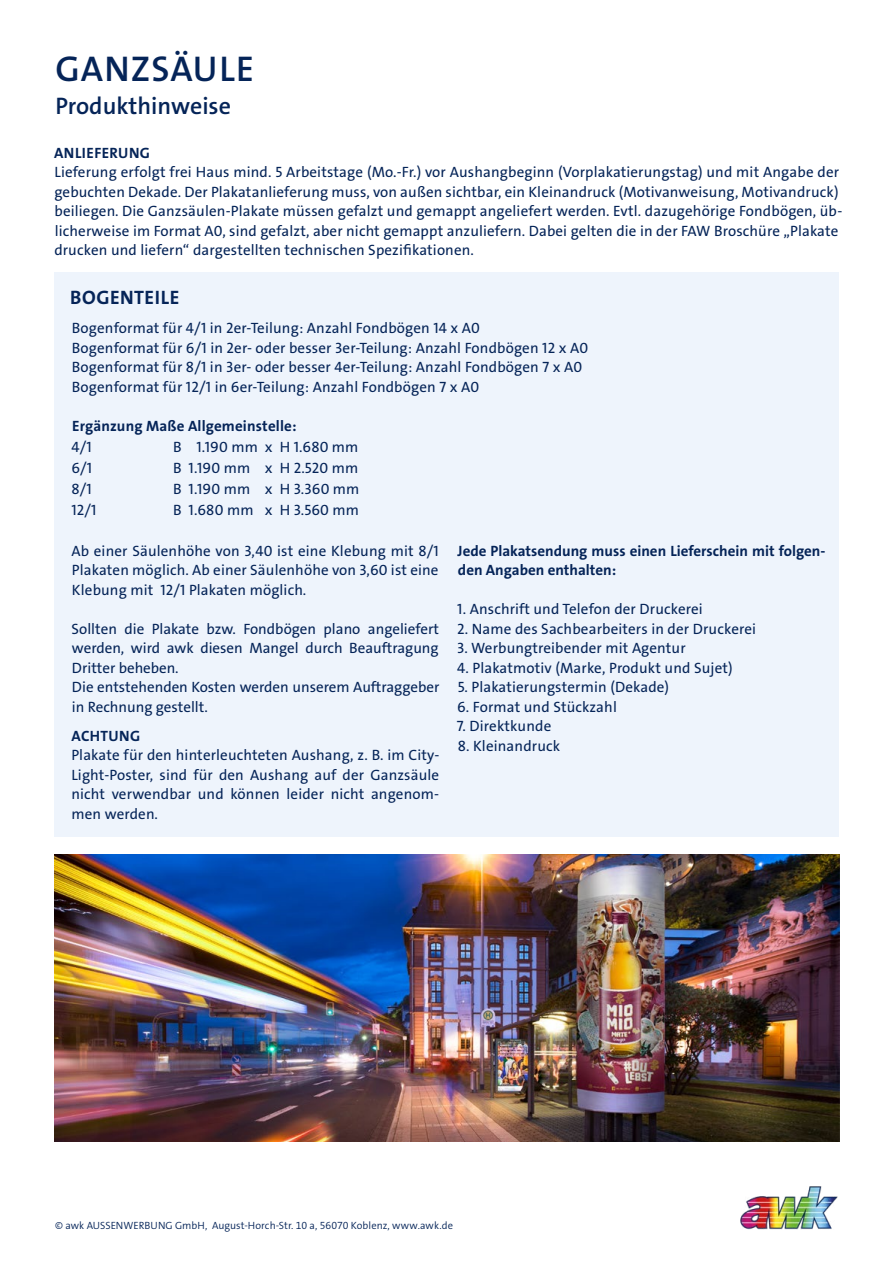
<style>
.page{position:relative;width:893px;height:1263px;background:#fff}
.page>*{position:absolute;margin:0;border:0;box-sizing:border-box;transform-origin:0 0}
.t1{font:36px "The Sans LP6 Se Bld";letter-spacing:.03em;color:#052458}
.t2{font:24px "The Sans LP6 Se Bld";color:#052458}
.t3{font:19.5px "The Sans LP7 Bld";letter-spacing:.025em;color:#052458}
.t4{font:15px/19.5px "The Sans LP5 Plain";letter-spacing:.01em;color:#052458}
.t5{font:15px/19.5px "The Sans LP7 Bld";color:#052458}
.t6{font:15px "The Sans LP7 Bld";letter-spacing:.025em;color:#052458}
.t7{font:10.5px "The Sans LP4 Se Lig";letter-spacing:.005em;color:#052458}
</style>
<div class="page">
<div style="left:54px;top:272px;width:785px;height:565px;background:#eef4fc"></div>
<img style="left:740px;top:1186px;width:98px;height:43px">
<img style="left:54px;top:854px;width:785px;height:288px">
<h1 class="t1" style="left:56px;top:45px;width:200px">GANZSÄULE</h1>
<h2 class="t2" style="left:55px;top:90px;width:177px">Produkthinweise</h2>
<p class="t6" style="left:54px;top:143px;width:97px">ANLIEFERUNG</p>
<p class="t4" style="left:54px;top:162px;width:789px">Lieferung erfolgt frei Haus mind. 5 Arbeitstage (Mo.-Fr.) vor Aushangbeginn (Vorplakatierungstag) und mit Angabe der gebuchten Dekade. Der Plakatanlieferung muss, von außen sichtbar, ein Kleinandruck (Motivanweisung, Motivandruck) beiliegen. Die Ganzsäulen-Plakate müssen gefalzt und gemappt angeliefert werden. Evtl. dazugehörige Fondbögen, üb&shy;licherweise im Format A0, sind gefalzt, aber nicht gemappt anzuliefern. Dabei gelten die in der FAW Broschüre „Plakate drucken und liefern“ dargestellten technischen Spezifikationen.</p>
<h3 class="t3" style="left:70px;top:285px;width:111px">BOGENTEILE</h3>
<p class="t4" style="left:72px;top:318px;width:518px">Bogenformat für 4/1 in 2er-Teilung: Anzahl Fondbögen 14 x A0<br>Bogenformat für 6/1 in 2er- oder besser 3er-Teilung: Anzahl Fondbögen 12 x A0<br>Bogenformat für 8/1 in 3er- oder besser 4er-Teilung: Anzahl Fondbögen 7 x A0<br>Bogenformat für 12/1 in 6er-Teilung: Anzahl Fondbögen 7 x A0</p>
<p class="t5" style="left:72px;top:416px;width:226px">Ergänzung Maße Allgemeinstelle:</p>
<p class="t4" style="left:71px;top:437px;width:22px">4/1</p>
<p class="t4" style="left:173px;top:437px;width:187px">B 1.190 mm x H 1.680 mm</p>
<p class="t4" style="left:71px;top:458px;width:22px">6/1</p>
<p class="t4" style="left:173px;top:458px;width:187px">B 1.190 mm x H 2.520 mm</p>
<p class="t4" style="left:71px;top:479px;width:22px">8/1</p>
<p class="t4" style="left:173px;top:479px;width:188px">B 1.190 mm x H 3.360 mm</p>
<p class="t4" style="left:71px;top:501px;width:27px">12/1</p>
<p class="t4" style="left:173px;top:501px;width:188px">B 1.680 mm x H 3.560 mm</p>
<p class="t4" style="left:71px;top:541px;width:369px;text-align:justify">Ab einer Säulenhöhe von 3,40 ist eine Klebung mit 8/1<br>Plakaten möglich. Ab einer Säulenhöhe von 3,60 ist eine Klebung mit 12/1 Plakaten möglich.</p>
<p class="t4" style="left:72px;top:619px;width:369px">Sollten die Plakate bzw. Fondbögen plano angeliefert werden, wird awk diesen Mangel durch Beauftragung Dritter beheben.<br>Die entstehenden Kosten werden unserem Auftraggeber in Rechnung gestellt.</p>
<p class="t6" style="left:72px;top:726px;width:70px">ACHTUNG</p>
<p class="t4" style="left:71px;top:746px;width:369px;text-align:justify">Plakate für den hinterleuchteten Aushang, z. B. im City-Light-Poster, sind für den Aushang auf der Ganzsäule nicht verwendbar und können leider nicht angenom&shy;men werden.</p>
<p class="t5" style="left:458px;top:541px;width:369px">Jede Plakatsendung muss einen Lieferschein mit folgen&shy;den Angaben enthalten:</p>
<p class="t4" style="left:457px;top:600px;width:247px">1. Anschrift und Telefon der Druckerei</p>
<p class="t4" style="left:457px;top:619px;width:300px">2. Name des Sachbearbeiters in der Druckerei</p>
<p class="t4" style="left:457px;top:639px;width:230px">3. Werbungtreibender mit Agentur</p>
<p class="t4" style="left:457px;top:658px;width:277px">4. Plakatmotiv (Marke, Produkt und Sujet)</p>
<p class="t4" style="left:458px;top:678px;width:213px">5. Plakatierungstermin (Dekade)</p>
<p class="t4" style="left:457px;top:697px;width:161px">6. Format und Stückzahl</p>
<p class="t4" style="left:457px;top:717px;width:96px">7. Direktkunde</p>
<p class="t4" style="left:458px;top:736px;width:104px">8. Kleinandruck</p>
<p class="t7" style="left:55px;top:1218px;width:399px">© awk AUSSENWERBUNG GmbH, August-Horch-Str. 10 a, 56070 Koblenz, www.awk.de</p>
</div>
